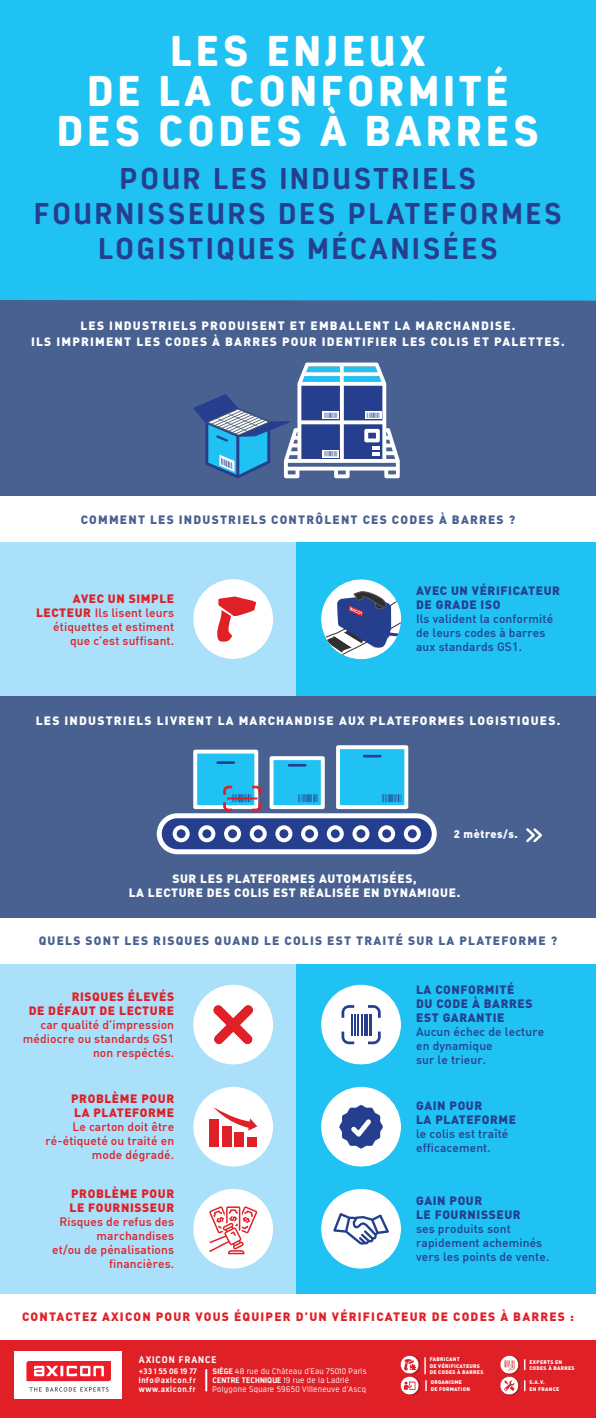
<style>
.page{position:relative;width:596px;height:1418px;background:#fff}
.page>*{position:absolute;margin:0;border:0;box-sizing:border-box;transform-origin:0 0}
.t1{font:900 43px/40px "Estandar Rounded";letter-spacing:.1em;color:#fff;text-align:center}
.t2{font:700 30px/35px "Estandar Rounded";letter-spacing:.1em;color:#253f8e;text-align:center}
.t3{font:500 12px/14px "DIN";letter-spacing:.01em;color:#df2027;text-align:right}
.t4{font:500 12px/14px "DIN";letter-spacing:.01em;color:#253f8e}
.t5{font:900 12px/16px "DIN";letter-spacing:.1em;color:#fff;text-align:center}
.t6{font:900 12px/14px "DIN";letter-spacing:.05em;color:#253f8e}
.t7{font:900 12px "DIN";letter-spacing:.1em;color:#486191}
.t8{font:900 12px/14px "DIN";letter-spacing:.05em;color:#df2027}
.t9{font:900 12px/14px "DIN";letter-spacing:.05em;color:#fff;text-align:center}
.t10{font:900 12px "DIN";letter-spacing:.1em;color:#df2027}
.t11{font:900 11px "DIN";letter-spacing:.05em;color:#fff}
.t12{font:700 9.6px "Estandar Rounded";letter-spacing:.1em;color:#fff}
.t13{font:300 8px/9px "Estandar Rounded";letter-spacing:.04em;color:#fff}
.t14{font:700 8px/9px "Estandar Rounded";letter-spacing:.07em;color:#fff}
.t15{font:900 5.2px/6.2px "DIN";letter-spacing:.05em;color:#fff}
.s1{font-weight:900}
.s2{font-weight:700}
</style>
<div class="page">
<div style="left:0;top:536px;width:296px;height:859px;background:#aae0f9"></div>
<div style="left:296px;top:536px;width:299px;height:160px;background:#1fc2f3"></div>
<div style="left:296px;top:945px;width:299px;height:437px;background:#1fc2f3"></div>
<div style="left:0;top:300px;width:595px;height:196px;background:#486191"></div>
<div style="left:0;top:696px;width:595px;height:249px;background:#486191"></div>
<div style="left:0;top:0;width:595px;height:300px;background:#1fc2f3"></div>
<div style="left:159px;top:815px;width:275px;height:36px;background:#253f8e;border-radius:18px"></div>
<div style="left:157px;top:813px;width:279px;height:41px;border:5px solid #fff;border-radius:18px"></div>
<div style="left:336px;top:745px;width:72px;height:64px;background:#1fc2f3;border:4px solid #fff"></div>
<div style="left:172px;top:825px;width:17px;height:17px;border:4px solid #fff;border-radius:50%"></div>
<div style="left:198px;top:825px;width:17px;height:17px;border:4px solid #fff;border-radius:50%"></div>
<div style="left:224px;top:825px;width:17px;height:17px;border:4px solid #fff;border-radius:50%"></div>
<div style="left:249px;top:825px;width:17px;height:17px;border:4px solid #fff;border-radius:50%"></div>
<div style="left:275px;top:825px;width:17px;height:17px;border:4px solid #fff;border-radius:50%"></div>
<div style="left:301px;top:825px;width:17px;height:17px;border:4px solid #fff;border-radius:50%"></div>
<div style="left:326px;top:825px;width:17px;height:17px;border:4px solid #fff;border-radius:50%"></div>
<div style="left:352px;top:825px;width:17px;height:17px;border:4px solid #fff;border-radius:50%"></div>
<div style="left:378px;top:825px;width:17px;height:17px;border:4px solid #fff;border-radius:50%"></div>
<div style="left:403px;top:825px;width:17px;height:17px;border:4px solid #fff;border-radius:50%"></div>
<svg style="left:364px;top:755px;width:16px;height:2px"></svg>
<svg style="left:382px;top:794px;width:20px;height:8px"></svg>
<div style="left:193px;top:749px;width:65px;height:60px;background:#1fc2f3;border:4px solid #fff"></div>
<hr style="left:217px;top:761px;width:17px;height:3px;background:#253f8e">
<div style="left:269px;top:756px;width:55px;height:53px;background:#1fc2f3;border:4px solid #fff"></div>
<svg style="left:298px;top:794px;width:20px;height:8px"></svg>
<svg style="left:289px;top:764px;width:16px;height:2px"></svg>
<svg style="left:222px;top:785px;width:39px;height:26px"></svg>
<svg style="left:526px;top:828px;width:16px;height:15px"></svg>
<svg style="left:193px;top:362px;width:206px;height:116px"></svg>
<div style="left:0;top:918px;width:595px;height:45px;background:#fff"></div>
<svg style="left:193px;top:984px;width:80px;height:285px"></svg>
<svg style="left:321px;top:984px;width:80px;height:285px"></svg>
<div style="left:0;top:496px;width:595px;height:46px;background:#fff"></div>
<svg style="left:321px;top:579px;width:80px;height:81px"></svg>
<svg style="left:193px;top:579px;width:80px;height:80px"></svg>
<div style="left:0;top:1332px;width:595px;height:85px;background:#df2027"></div>
<div style="left:14px;top:1351px;width:108px;height:47px;background:#fff"></div>
<svg style="left:26px;top:1361px;width:85px;height:19px"></svg>
<svg style="left:29px;top:1387px;width:80px;height:4px"></svg>
<hr style="left:205px;top:1369px;width:2px;height:21px;background:#fff">
<svg style="left:400px;top:1355px;width:26px;height:41px"></svg>
<svg style="left:500px;top:1355px;width:25px;height:41px"></svg>
<div style="left:0;top:1294px;width:595px;height:45px;background:#fff"></div>
<h1 class="t1" style="left:57px;top:30px;width:483px">LES ENJEUX<br>DE LA CONFORMITÉ<br>DES CODES À BARRES</h1>
<h2 class="t2" style="left:34px;top:161px;width:528px">POUR LES INDUSTRIELS<br>FOURNISSEURS DES PLATEFORMES<br>LOGISTIQUES MÉCANISÉES</h2>
<p class="t5" style="left:31px;top:317px;width:535px">LES INDUSTRIELS PRODUISENT ET EMBALLENT LA MARCHANDISE.<br>ILS IMPRIMENT LES CODES À BARRES POUR IDENTIFIER LES COLIS ET PALETTES.</p>
<p class="t7" style="left:81px;top:511px;width:436px">COMMENT LES INDUSTRIELS CONTRÔLENT CES CODES À BARRES ?</p>
<p class="t3" style="left:36px;top:591px;width:139px"><span class="s1">AVEC UN SIMPLE<br>LECTEUR</span> Ils lisent leurs étiquettes et estiment que c’est suffisant.</p>
<p class="t6" style="left:416px;top:583px;width:145px">AVEC UN VÉRIFICATEUR<br>DE GRADE ISO</p>
<p class="t4" style="left:416px;top:611px;width:138px">Ils valident la conformité de leurs codes à barres aux standards GS1.</p>
<p class="t5" style="left:36px;top:711px;width:525px">LES INDUSTRIELS LIVRENT LA MARCHANDISE AUX PLATEFORMES LOGISTIQUES.</p>
<p class="t11" style="left:453px;top:826px;width:65px">2 mètres/s.</p>
<p class="t9" style="left:129px;top:871px;width:333px">SUR LES PLATEFORMES AUTOMATISÉES,<br>LA LECTURE DES COLIS EST RÉALISÉE EN DYNAMIQUE.</p>
<p class="t7" style="left:39px;top:933px;width:519px">QUELS SONT LES RISQUES QUAND LE COLIS EST TRAITÉ SUR LA PLATEFORME ?</p>
<p class="t8" style="left:29px;top:988px;width:147px;text-align:right">RISQUES ÉLEVÉS<br>DE DÉFAUT DE LECTURE</p>
<p class="t3" style="left:23px;top:1017px;width:153px">car qualité d’impression médiocre ou standards GS1 non respéctés.</p>
<p class="t8" style="left:71px;top:1091px;width:104px">PROBLÈME POUR<br>LA PLATEFORME</p>
<p class="t3" style="left:45px;top:1119px;width:130px">Le carton doit être ré‑étiqueté ou traité en mode dégradé.</p>
<p class="t8" style="left:69px;top:1186px;width:106px">PROBLÈME POUR<br>LE FOURNISSEUR</p>
<p class="t3" style="left:52px;top:1214px;width:123px">Risques de refus des marchandises<br>et/ou de pénalisations financières.</p>
<p class="t6" style="left:416px;top:981px;width:118px">LA CONFORMITÉ<br>DU CODE À BARRES<br>EST GARANTIE</p>
<p class="t4" style="left:416px;top:1024px;width:130px">Aucun échec de lecture en dynamique<br>sur le trieur.</p>
<p class="t6" style="left:416px;top:1098px;width:101px">GAIN POUR<br>LA PLATEFORME</p>
<p class="t4" style="left:416px;top:1126px;width:94px">le colis est traîté efficacement.</p>
<p class="t6" style="left:416px;top:1193px;width:106px">GAIN POUR<br>LE FOURNISSEUR</p>
<p class="t4" style="left:416px;top:1221px;width:135px">ses produits sont rapidement acheminés vers les points de vente.</p>
<p class="t10" style="left:22px;top:1308px;width:553px">CONTACTEZ AXICON POUR VOUS ÉQUIPER D’UN VÉRIFICATEUR DE CODES À BARRES :</p>
<p class="t12" style="left:139px;top:1353px;width:79px">AXICON FRANCE</p>
<p class="t15" style="left:429px;top:1356px;width:55px">FABRICANT<br>DE VÉRIFICATEURS<br>DE CODES À BARRES</p>
<p class="t15" style="left:529px;top:1358px;width:47px">EXPERTS EN<br>CODES À BARRES</p>
<p class="t15" style="left:430px;top:1379px;width:41px">ORGANISME<br>DE FORMATION</p>
<p class="t15" style="left:529px;top:1379px;width:31px">S.A.V.<br>EN FRANCE</p>
<p class="t14" style="left:139px;top:1366px;width:60px">+33 1 55 06 19 77 info@axicon.fr www.axicon.fr</p>
<p class="t13" style="left:212px;top:1366px;width:155px"><span class="s2">SIÈGE</span> 48 rue du Château d’Eau 75010 Paris<br><span class="s2">CENTRE TECHNIQUE</span> 19 rue de la Ladrié<br>Polygone Square 59650 Villeneuve d’Ascq</p>
</div>
